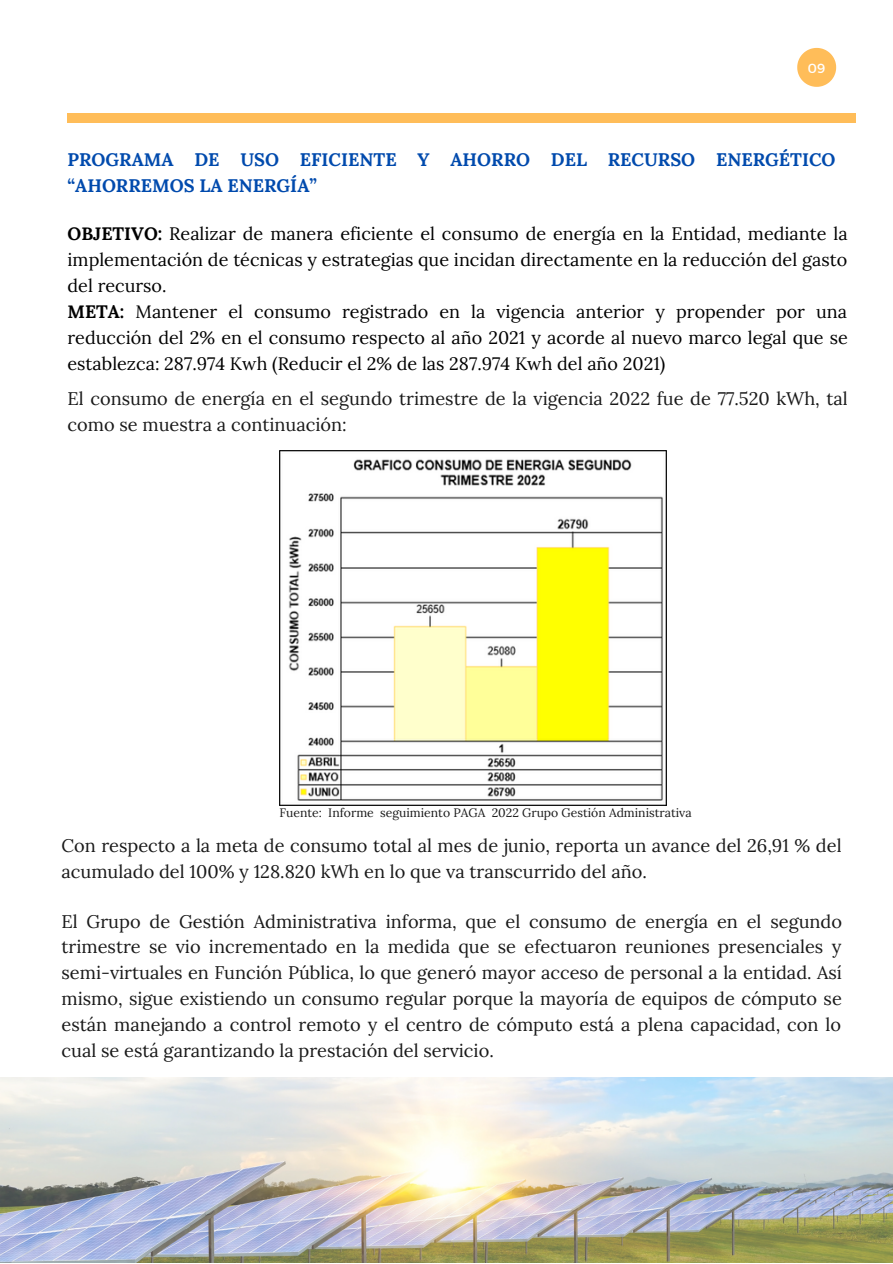
<style>
.page{position:relative;width:893px;height:1264px;background:#fff}
.page>*{position:absolute;margin:0;border:0;box-sizing:border-box;transform-origin:0 0}
.t1{font:18.15px/25.8px "Lora";color:#191919}
.t2{font:700 18.15px/25.8px "Lora";color:#004aad}
.t3{font:18px/25.8px "Lora";color:#000}
.t4{font:13.2px "Montserrat";color:#fff}
.t5{font:12.15px "Lora";color:#191919}
.s1{font-weight:700}
</style>
<div class="page">
<div style="left:67px;top:114px;width:788px;height:9px;background:#ffbd59"></div>
<svg style="left:797px;top:48px;width:39px;height:39px"></svg>
<img style="left:0;top:1077px;width:892px;height:184px">
<img style="left:279px;top:450px;width:387px;height:355px">
<p class="t4" style="left:807px;top:59px;width:19px">09</p>
<p class="t2" style="left:67px;top:147px;width:769px">PROGRAMA DE USO EFICIENTE Y AHORRO DEL RECURSO ENERGÉTICO “AHORREMOS LA ENERGÍA”</p>
<p class="t3" style="left:67px;top:221px;width:781px"><span class="s1">OBJETIVO:</span> Realizar de manera eficiente el consumo de energía en la Entidad, mediante la implementación de técnicas y estrategias que incidan directamente en la reducción del gasto del recurso.<br><span class="s1">META:</span> Mantener el consumo registrado en la vigencia anterior y propender por una reducción del 2% en el consumo respecto al año 2021 y acorde al nuevo marco legal que se establezca: 287.974 Kwh (Reducir el 2% de las 287.974 Kwh del año 2021)</p>
<p class="t1" style="left:67px;top:386px;width:781px">El consumo de energía en el segundo trimestre de la vigencia 2022 fue de 77.520 kWh, tal como se muestra a continuación:</p>
<p class="t5" style="left:279px;top:805px;width:413px">Fuente: Informe seguimiento PAGA 2022 Grupo Gestión Administrativa</p>
<p class="t1" style="left:61px;top:832px;width:781px">Con respecto a la meta de consumo total al mes de junio, reporta un avance del 26,91 % del acumulado del 100% y 128.820 kWh en lo que va transcurrido del año.</p>
<p class="t1" style="left:61px;top:908px;width:782px;text-align:justify">El Grupo de Gestión Administrativa informa, que el consumo de energía en el segundo trimestre se vio incrementado en la medida que se efectuaron reuniones presenciales y semi-virtuales en Función Pública, lo que generó mayor acceso de personal a la entidad. Así mismo, sigue existiendo un consumo regular porque la mayoría de equipos de cómputo se están manejando a control remoto y el centro de cómputo está a plena capacidad, con lo cual se está garantizando la prestación del servicio.</p>
</div>
